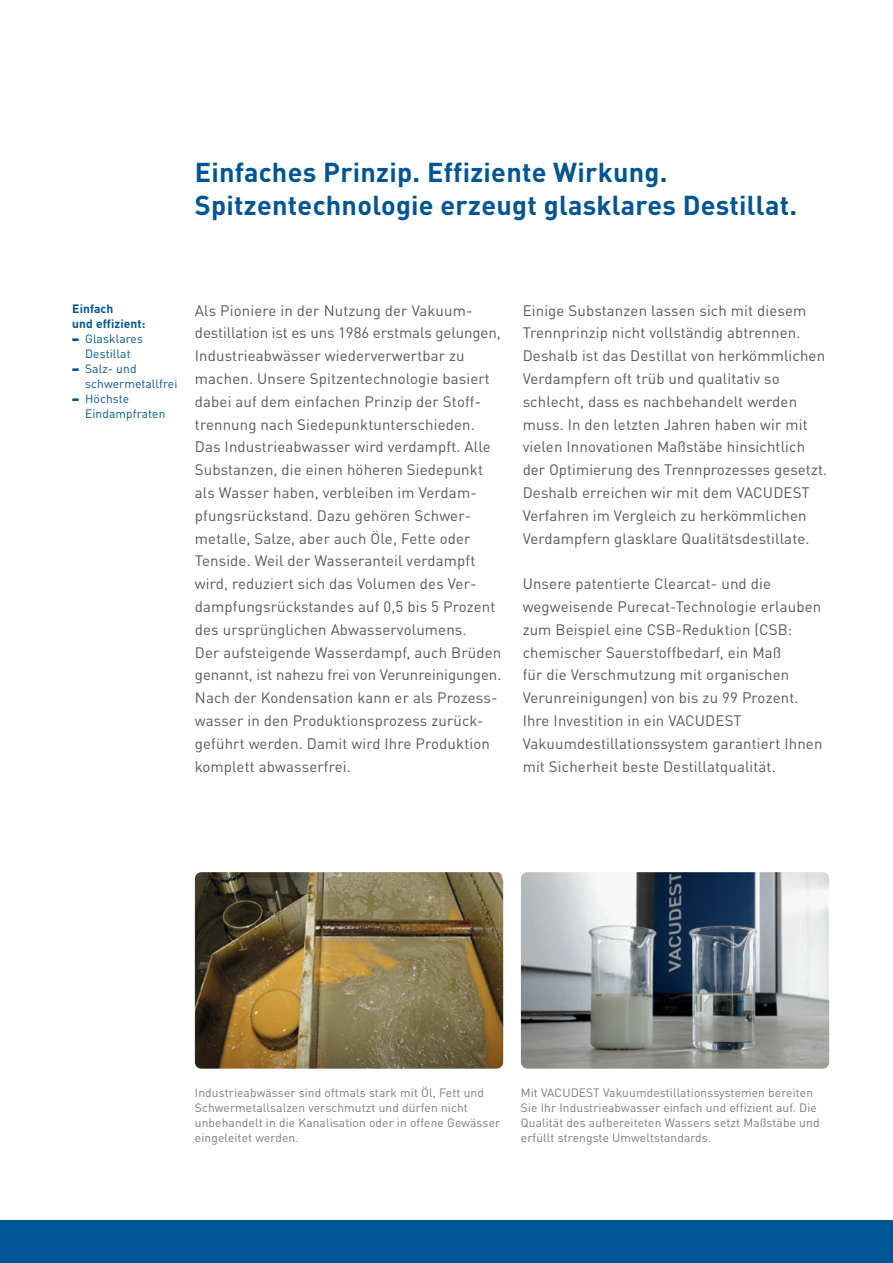
<style>
.page{position:relative;width:893px;height:1263px;background:#fff}
.page>*{position:absolute;margin:0;border:0;box-sizing:border-box;transform-origin:0 0}
.t1{font:700 27px/33px "DINOT";letter-spacing:.01em;color:#005595}
.t2{font:15px/22.8px "DINOT";letter-spacing:.01em;color:#57585a}
.t3{font:12px/15px "DINOT";letter-spacing:.01em;color:#787a7d}
.t4{font:12px/15px "DINOT";letter-spacing:.01em;color:#005595}
.t5{font:700 12px/15px "DINOT";letter-spacing:.01em;color:#005595}
</style>
<div class="page">
<div style="left:0;top:1220px;width:893px;height:43px;background:#005595"></div>
<svg style="left:72px;top:338px;width:7px;height:3px"></svg>
<svg style="left:72px;top:368px;width:7px;height:3px"></svg>
<svg style="left:72px;top:398px;width:7px;height:3px"></svg>
<img style="left:195px;top:872px;width:308px;height:197px">
<img style="left:521px;top:872px;width:308px;height:197px">
<h1 class="t1" style="left:195px;top:155px;width:604px">Einfaches Prinzip. Effiziente Wirkung.<br>Spitzentechnologie erzeugt glasklares Destillat.</h1>
<p class="t5" style="left:72px;top:301px;width:75px">Einfach<br>und effizient:</p>
<p class="t4" style="left:85px;top:331px;width:94px">Glasklares<br>Destillat<br>Salz- und schwermetallfrei<br>Höchste<br>Eindampfraten</p>
<p class="t2" style="left:195px;top:298px;width:308px">Als Pioniere in der Nutzung der Vakuum&shy;destillation ist es uns 1986 erstmals gelungen, Industrieabwässer wiederverwertbar zu machen. Unsere Spitzentechnologie basiert dabei auf dem einfachen Prinzip der Stoff&shy;trennung nach Siedepunktunterschieden.<br>Das Industrieabwasser wird verdampft. Alle Substanzen, die einen höheren Siedepunkt als Wasser haben, verbleiben im Verdam&shy;pfungsrückstand. Dazu gehören Schwer&shy;metalle, Salze, aber auch Öle, Fette oder Tenside. Weil der Wasseranteil verdampft wird, reduziert sich das Volumen des Ver&shy;dampfungsrückstandes auf 0,5 bis 5 Prozent des ursprünglichen Abwasservolumens.<br>Der aufsteigende Wasserdampf, auch Brüden genannt, ist nahezu frei von Verunreinigungen.<br>Nach der Kondensation kann er als Prozess&shy;wasser in den Produktionsprozess zurück&shy;geführt werden. Damit wird Ihre Produktion komplett abwasserfrei.</p>
<p class="t2" style="left:523px;top:298px;width:306px">Einige Substanzen lassen sich mit diesem Trennprinzip nicht vollständig abtrennen.<br>Deshalb ist das Destillat von herkömmlichen Verdampfern oft trüb und qualitativ so schlecht, dass es nachbehandelt werden muss. In den letzten Jahren haben wir mit vielen Innovationen Maßstäbe hinsichtlich der Optimierung des Trennprozesses gesetzt.<br>Deshalb erreichen wir mit dem VACUDEST Verfahren im Vergleich zu herkömmlichen Verdampfern glasklare Qualitätsdestillate.</p>
<p class="t2" style="left:523px;top:572px;width:301px">Unsere patentierte Clearcat- und die wegweisende Purecat-Technologie erlauben zum Beispiel eine CSB-Reduktion (CSB: chemischer Sauerstoffbedarf, ein Maß<br>für die Verschmutzung mit organischen Verunreinigungen) von bis zu 99 Prozent.<br>Ihre Investition in ein VACUDEST Vakuumdestillationssystem garantiert Ihnen mit Sicherheit beste Destillatqualität.</p>
<p class="t3" style="left:195px;top:1085px;width:307px">Industrieabwässer sind oftmals stark mit Öl, Fett und Schwermetallsalzen verschmutzt und dürfen nicht unbehandelt in die Kanalisation oder in offene Gewässer eingeleitet werden.</p>
<p class="t3" style="left:521px;top:1085px;width:300px">Mit VACUDEST Vakuumdestillationssystemen bereiten Sie Ihr Industrieabwasser einfach und effizient auf. Die Qualität des aufbereiteten Wassers setzt Maßstäbe und erfüllt strengste Umweltstandards.</p>
</div>
